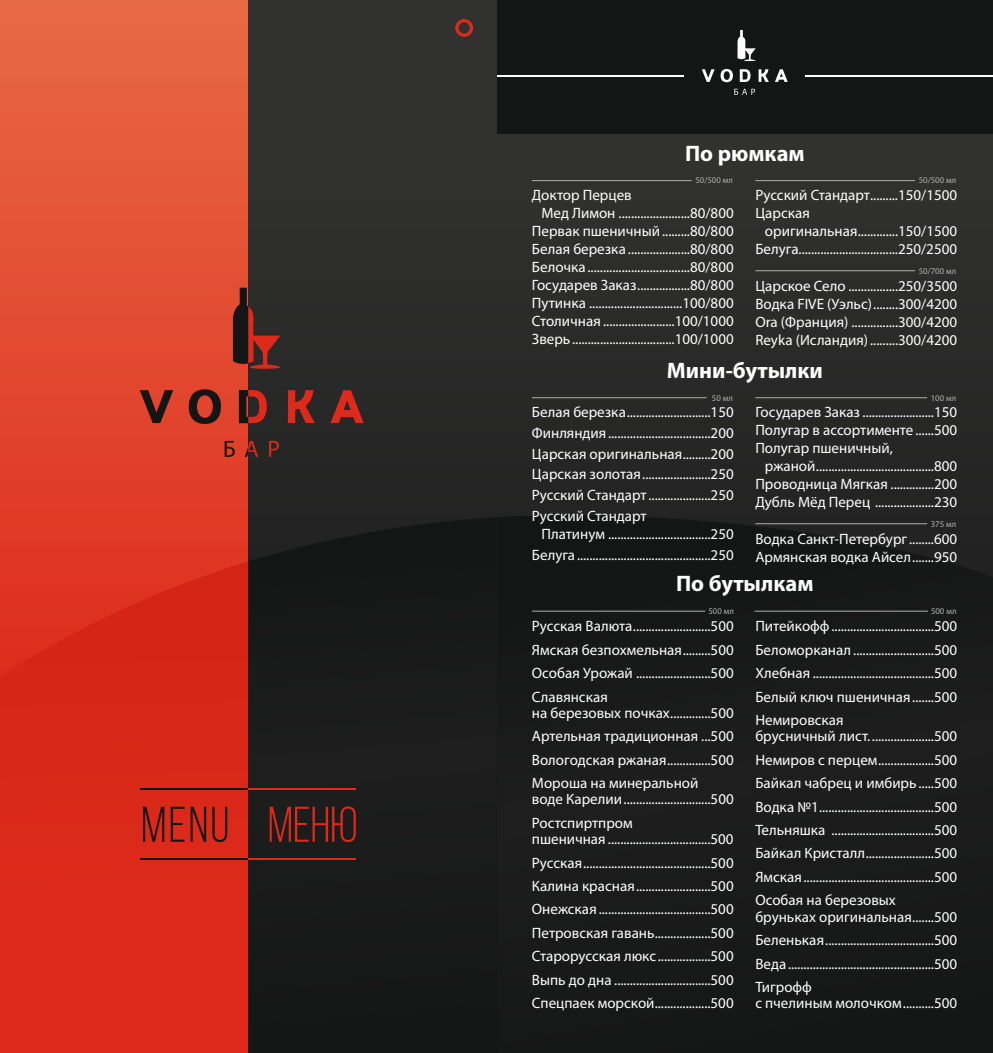
<style>
.page{position:relative;width:993px;height:1053px;background:#fff}
.page>*{position:absolute;margin:0;border:0;box-sizing:border-box;transform-origin:0 0}
.t1{font:700 22.5px "Myriad Pro";color:#fefefe}
.t2{font:15px/23.5px "Myriad Pro";color:#fefefe;text-align:justify}
.t3{font:8.75px "Myriad Pro";color:#aeafb0}
</style>
<div class="page">
<div style="left:496px;top:0;width:496px;height:1052px;background:#2b2b2a"></div>
<div style="left:496px;top:0;width:496px;height:133px;background:#141515"></div>
<svg style="left:734px;top:89px;width:20px;height:6px"></svg>
<svg style="left:701px;top:69px;width:86px;height:13px"></svg>
<svg style="left:737px;top:30px;width:19px;height:31px"></svg>
<hr style="left:496px;top:75px;width:188px;height:1px;background:#fefefe">
<hr style="left:805px;top:75px;width:187px;height:1px;background:#fefefe">
<div style="left:496px;top:515px;width:496px;height:537px;background:#191a1a"></div>
<hr style="left:531px;top:180px;width:160px;height:1px;background:#aeafb0">
<hr style="left:755px;top:180px;width:159px;height:1px;background:#aeafb0">
<hr style="left:755px;top:270px;width:159px;height:1px;background:#aeafb0">
<hr style="left:531px;top:397px;width:175px;height:1px;background:#aeafb0">
<hr style="left:755px;top:397px;width:171px;height:1px;background:#aeafb0">
<hr style="left:755px;top:523px;width:171px;height:1px;background:#aeafb0">
<hr style="left:531px;top:610px;width:174px;height:1px;background:#aeafb0">
<hr style="left:754px;top:610px;width:173px;height:1px;background:#aeafb0">
<svg style="left:0;top:0;width:248px;height:561px;background:#e35034"></svg>
<div style="left:248px;top:0;width:248px;height:1052px;background:#2e2e2d"></div>
<svg style="left:0;top:561px;width:248px;height:491px;background:#da291a"></svg>
<div style="left:248px;top:517px;width:248px;height:535px;background:#191a1a"></div>
<svg style="left:224px;top:441px;width:55px;height:16px"></svg>
<svg style="left:140px;top:389px;width:223px;height:35px"></svg>
<svg style="left:233px;top:288px;width:48px;height:82px"></svg>
<svg style="left:143px;top:806px;width:84px;height:36px;background:#a42318"></svg>
<svg style="left:269px;top:806px;width:87px;height:36px;background:#53201b"></svg>
<hr style="left:141px;top:788px;width:107px;height:1px;background:#141515">
<hr style="left:248px;top:788px;width:108px;height:1px;background:#dd2a1b">
<hr style="left:141px;top:858px;width:107px;height:2px;background:#141515">
<hr style="left:248px;top:858px;width:108px;height:2px;background:#dd2a1b">
<svg style="left:455px;top:19px;width:18px;height:18px"></svg>
<h1 class="t1" style="left:684px;top:144px;width:121px">По рюмкам</h1>
<p class="t2" style="left:755px;top:187px;width:203px;line-height:18px">Русский Стандарт.........150/1500<br>Царская</p>
<p class="t2" style="left:755px;top:223px;width:203px;line-height:18px;text-align:right">оригинальная.............150/1500<br>Белуга................................250/2500</p>
<p class="t2" style="left:755px;top:278px;width:203px;line-height:18px">Царское Село ................250/3500<br>Водка FIVE (Уэльс)........300/4200<br>Ora (Франция) ...............300/4200<br>Reyka (Исландия).........300/4200</p>
<p class="t3" style="left:695px;top:177px;width:39px">50/500 мл</p>
<p class="t3" style="left:918px;top:177px;width:39px">50/500 мл</p>
<p class="t2" style="left:531px;top:184px;width:101px">Доктор Перцев</p>
<p class="t2" style="left:541px;top:202px;width:194px">Мед Лимон .......................80/800</p>
<p class="t2" style="left:531px;top:220px;width:203px">Первак пшеничный .........80/800</p>
<p class="t2" style="left:531px;top:238px;width:203px">Белая березка ....................80/800</p>
<p class="t2" style="left:531px;top:256px;width:203px">Белочка.................................80/800</p>
<p class="t2" style="left:531px;top:274px;width:203px">Государев Заказ.................80/800</p>
<p class="t2" style="left:531px;top:292px;width:203px">Путинка ..............................100/800</p>
<p class="t2" style="left:531px;top:310px;width:203px">Столичная .......................100/1000</p>
<p class="t2" style="left:531px;top:328px;width:203px">Зверь.................................100/1000</p>
<p class="t3" style="left:918px;top:267px;width:39px">50/700 мл</p>
<h1 class="t1" style="left:666px;top:361px;width:157px">Мини-бутылки</h1>
<p class="t2" style="left:531px;top:403px;width:203px;line-height:20.8px">Белая березка...........................150<br>Финляндия.................................200<br>Царская оригинальная.........200<br>Царская золотая......................250<br>Русский Стандарт ....................250<br>Русский Стандарт</p>
<p class="t2" style="left:531px;top:525px;width:203px;line-height:20.8px;text-align:right">Платинум .................................250<br>Белуга ...........................................250</p>
<p class="t3" style="left:711px;top:394px;width:22px">50 мл</p>
<p class="t3" style="left:930px;top:394px;width:27px">100 мл</p>
<p class="t2" style="left:755px;top:404px;width:203px;line-height:18px">Государев Заказ .......................150<br>Полугар в ассортименте ......500<br>Полугар пшеничный,</p>
<p class="t2" style="left:755px;top:458px;width:203px;line-height:18px;text-indent:10px">ржаной......................................800<br>Проводница Мягкая ..............200<br>Дубль Мёд Перец ...................230</p>
<p class="t2" style="left:755px;top:530px;width:203px;line-height:18px">Водка Санкт-Петербург........600<br>Армянская водка Айсел.......950</p>
<p class="t3" style="left:930px;top:520px;width:27px">375 мл</p>
<h1 class="t1" style="left:676px;top:574px;width:139px">По бутылкам</h1>
<p class="t2" style="left:531px;top:615px;width:203px">Русская Валюта.........................500<br>Ямская безпохмельная.........500<br>Особая Урожай ........................500<br>Славянская</p>
<p class="t2" style="left:531px;top:702px;width:203px">на березовых почках.............500<br>Артельная традиционная ...500<br>Вологодская ржаная..............500<br>Мороша на минеральной</p>
<p class="t2" style="left:531px;top:788px;width:203px">воде Карелии............................500<br>Ростспиртпром</p>
<p class="t2" style="left:531px;top:828px;width:203px">пшеничная.................................500<br>Русская.........................................500<br>Калина красная........................500<br>Онежская....................................500<br>Петровская гавань..................500<br>Старорусская люкс.................500<br>Выпь до дна ...............................500<br>Спецпаек морской..................500</p>
<p class="t3" style="left:708px;top:607px;width:27px">500 мл</p>
<p class="t3" style="left:930px;top:607px;width:27px">500 мл</p>
<p class="t2" style="left:755px;top:615px;width:203px">Питейкофф.................................500<br>Беломорканал ..........................500<br>Хлебная .......................................500<br>Белый ключ пшеничная.......500<br>Немировская</p>
<p class="t2" style="left:755px;top:725px;width:203px">брусничный лист. ....................500<br>Немиров с перцем..................500<br>Байкал чабрец и имбирь.....500<br>Водка №1.....................................500<br>Тельняшка .................................500<br>Байкал Кристалл......................500<br>Ямская..........................................500<br>Особая на березовых</p>
<p class="t2" style="left:755px;top:906px;width:203px">бруньках оригинальная.......500<br>Беленькая...................................500<br>Веда...............................................500<br>Тигрофф</p>
<p class="t2" style="left:755px;top:992px;width:203px">с пчелиным молочком..........500</p>
</div>
